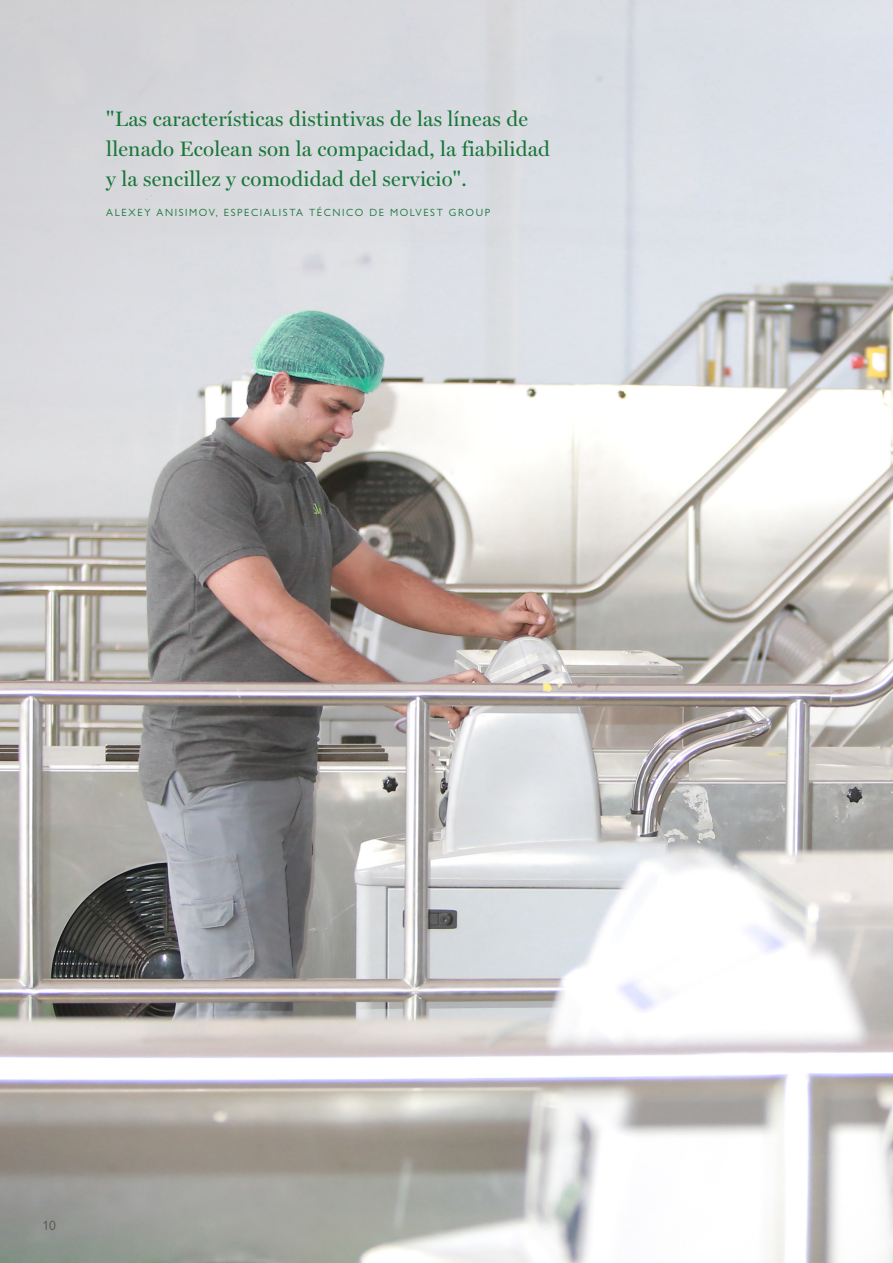
<style>
.page{position:relative;width:893px;height:1263px;background:#fff}
.page>*{position:absolute;margin:0;border:0;box-sizing:border-box;transform-origin:0 0}
.t1{font:21px/30px "Miller Display";letter-spacing:.01em;color:#19763a}
.t2{font:13.5px "Gill Sans Nova";color:#57585a}
.t3{font:10.5px "Gill Sans Nova";letter-spacing:.15em;color:#19763a}
</style>
<div class="page">
<img style="left:0;top:0;width:893px;height:1263px">
<p class="t1" style="left:106px;top:104px;width:445px">"Las características distintivas de las líneas de llenado Ecolean son la compacidad, la fiabilidad y la sencillez y comodidad del servicio".</p>
<p class="t3" style="left:106px;top:206px;width:385px">ALEXEY ANISIMOV, ESPECIALISTA TÉCNICO DE MOLVEST GROUP</p>
<p class="t2" style="left:43px;top:1217px;width:15px">10</p>
</div>
